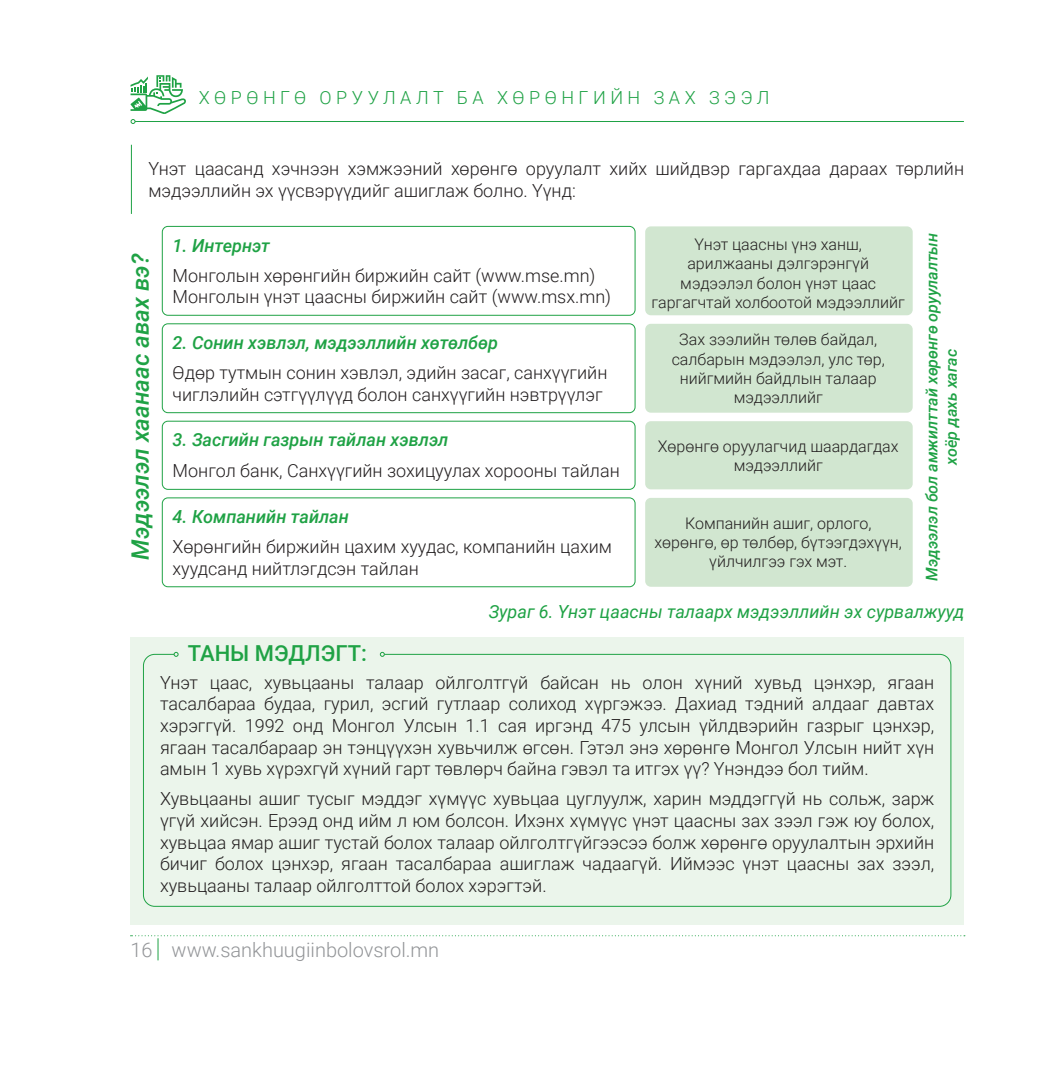
<style>
.page{position:relative;width:1049px;height:1078px;background:#fff}
.page>*{position:absolute;margin:0;border:0;box-sizing:border-box;transform-origin:0 0}
.t1{font:italic 500 24px "Roboto";color:#1fa245}
.t2{font:500 22px "Roboto";color:#1fa245}
.t3{font:300 20px "Roboto";color:#939598}
.t4{font:300 18px/21.6px "Roboto";color:#231f20}
.t5{font:italic 500 18px "Roboto";color:#1fa245}
.t6{font:italic 18px "Roboto";color:#1fa245}
.t7{font:300 18px "Roboto";letter-spacing:.25em;color:#1fa245}
.t8{font:300 16px/19.2px "Roboto";color:#231f20;text-align:center}
.t9{font:italic 500 16px/19.2px "Roboto";color:#1fa245;text-align:center}
</style>
<div class="page">
<hr style="left:135px;top:121px;width:829px;height:1px;background:#1fa245">
<svg style="left:131px;top:935px;width:834px;height:25px"></svg>
<svg style="left:130px;top:75px;width:56px;height:49px"></svg>
<hr style="left:131px;top:145px;width:1px;height:69px;background:#1fa245">
<div style="left:130px;top:637px;width:834px;height:287px;background:#ebf5eb"></div>
<div style="left:143px;top:653px;width:808px;height:253px;border:1px solid #1fa245;border-radius:11px"></div>
<svg style="left:174px;top:651px;width:5px;height:5px"></svg>
<svg style="left:380px;top:651px;width:5px;height:5px"></svg>
<div style="left:162px;top:226px;width:473px;height:90px;border:1px solid #1fa245;border-radius:6px"></div>
<div style="left:645px;top:226px;width:268px;height:89px;background:#d1e6d0;border-radius:6px"></div>
<div style="left:162px;top:323px;width:473px;height:90px;border:1px solid #1fa245;border-radius:6px"></div>
<div style="left:645px;top:324px;width:268px;height:88px;background:#d1e6d0;border-radius:6px"></div>
<div style="left:162px;top:420px;width:473px;height:69px;border:1px solid #1fa245;border-radius:6px"></div>
<div style="left:645px;top:421px;width:268px;height:68px;background:#d1e6d0;border-radius:6px"></div>
<div style="left:162px;top:497px;width:473px;height:90px;border:1px solid #1fa245;border-radius:6px"></div>
<div style="left:645px;top:497px;width:268px;height:89px;background:#d1e6d0;border-radius:6px"></div>
<p class="t7" style="left:199px;top:85px;width:572px">ХӨРӨНГӨ ОРУУЛАЛТ БА ХӨРӨНГИЙН ЗАХ ЗЭЭЛ</p>
<p class="t4" style="left:148px;top:157px;width:817px">Үнэт цаасанд хэчнээн хэмжээний хөрөнгө оруулалт хийх шийдвэр гаргахдаа дараах төрлийн мэдээллийн эх үүсвэрүүдийг ашиглаж болно. Үүнд:</p>
<p class="t1" style="left:124px;top:559px;width:307px;rotate:-90deg">Мэдээлэл хаанаас авах вэ?</p>
<p class="t5" style="left:173px;top:232px;width:99px">1. Интернэт</p>
<p class="t4" style="left:173px;top:264px;width:440px">Монголын хөрөнгийн биржийн сайт (www.mse.mn)<br>Монголын үнэт цаасны биржийн сайт (www.msx.mn)</p>
<p class="t5" style="left:173px;top:330px;width:327px">2. Сонин хэвлэл, мэдээллийн хөтөлбөр</p>
<p class="t4" style="left:173px;top:361px;width:436px">Өдөр тутмын сонин хэвлэл, эдийн засаг, санхүүгийн чиглэлийн сэтгүүлүүд болон санхүүгийн нэвтрүүлэг</p>
<p class="t5" style="left:173px;top:427px;width:277px">3. Засгийн газрын тайлан хэвлэл</p>
<p class="t4" style="left:173px;top:458px;width:449px">Монгол банк, Санхүүгийн зохицуулах хорооны тайлан</p>
<p class="t5" style="left:173px;top:504px;width:178px">4. Компанийн тайлан</p>
<p class="t4" style="left:173px;top:535px;width:441px">Хөрөнгийн биржийн цахим хуудас, компанийн цахим хуудсанд нийтлэгдсэн тайлан</p>
<p class="t8" style="left:651px;top:234px;width:255px">Үнэт цаасны үнэ ханш, арилжааны дэлгэрэнгүй мэдээлэл болон үнэт цаас гаргагчтай холбоотой мэдээллийг</p>
<p class="t8" style="left:672px;top:329px;width:215px">Зах зээлийн төлөв байдал, салбарын мэдээлэл, улс төр, нийгмийн байдлын талаар мэдээллийг</p>
<p class="t8" style="left:658px;top:435px;width:242px">Хөрөнгө оруулагчид шаардагдах мэдээллийг</p>
<p class="t8" style="left:654px;top:513px;width:249px">Компанийн ашиг, орлого, хөрөнгө, өр төлбөр, бүтээгдэхүүн, үйлчилгээ гэх мэт.</p>
<p class="t9" style="left:922px;top:580px;width:349px;rotate:-90deg">Мэдээлэл бол амжилттай хөрөнгө оруулалтын хоёр дахь хагас</p>
<p class="t2" style="left:188px;top:637px;width:180px">ТАНЫ МЭДЛЭГТ:</p>
<p class="t6" style="left:489px;top:598px;width:477px">Зураг 6. Үнэт цаасны талаарх мэдээллийн эх сурвалжууд</p>
<p class="t4" style="left:160px;top:670px;width:776px;text-align:justify">Үнэт цаас, хувьцааны талаар ойлголтгүй байсан нь олон хүний хувьд цэнхэр, ягаан тасалбараа будаа, гурил, эсгий гутлаар солиход хүргэжээ. Дахиад тэдний алдааг давтах хэрэггүй. 1992 онд Монгол Улсын 1.1 сая иргэнд 475 улсын үйлдвэрийн газрыг цэнхэр, ягаан тасалбараар эн тэнцүүхэн хувьчилж өгсөн. Гэтэл энэ хөрөнгө Монгол Улсын нийт хүн амын 1 хувь хүрэхгүй хүний гарт төвлөрч байна гэвэл та итгэх үү? Үнэндээ бол тийм.</p>
<p class="t4" style="left:160px;top:787px;width:776px;text-align:justify">Хувьцааны ашиг тусыг мэддэг хүмүүс хувьцаа цуглуулж, харин мэддэггүй нь сольж, зарж үгүй хийсэн. Ерээд онд ийм л юм болсон. Ихэнх хүмүүс үнэт цаасны зах зээл гэж юу болох, хувьцаа ямар ашиг тустай болох талаар ойлголтгүйгээсээ болж хөрөнгө оруулалтын эрхийн бичиг болох цэнхэр, ягаан тасалбараа ашиглаж чадаагүй. Иймээс үнэт цаасны зах зээл, хувьцааны талаар ойлголттой болох хэрэгтэй.</p>
<p class="t3" style="left:131px;top:935px;width:310px">16 www.sankhuugiinbolovsrol.mn</p>
</div>
